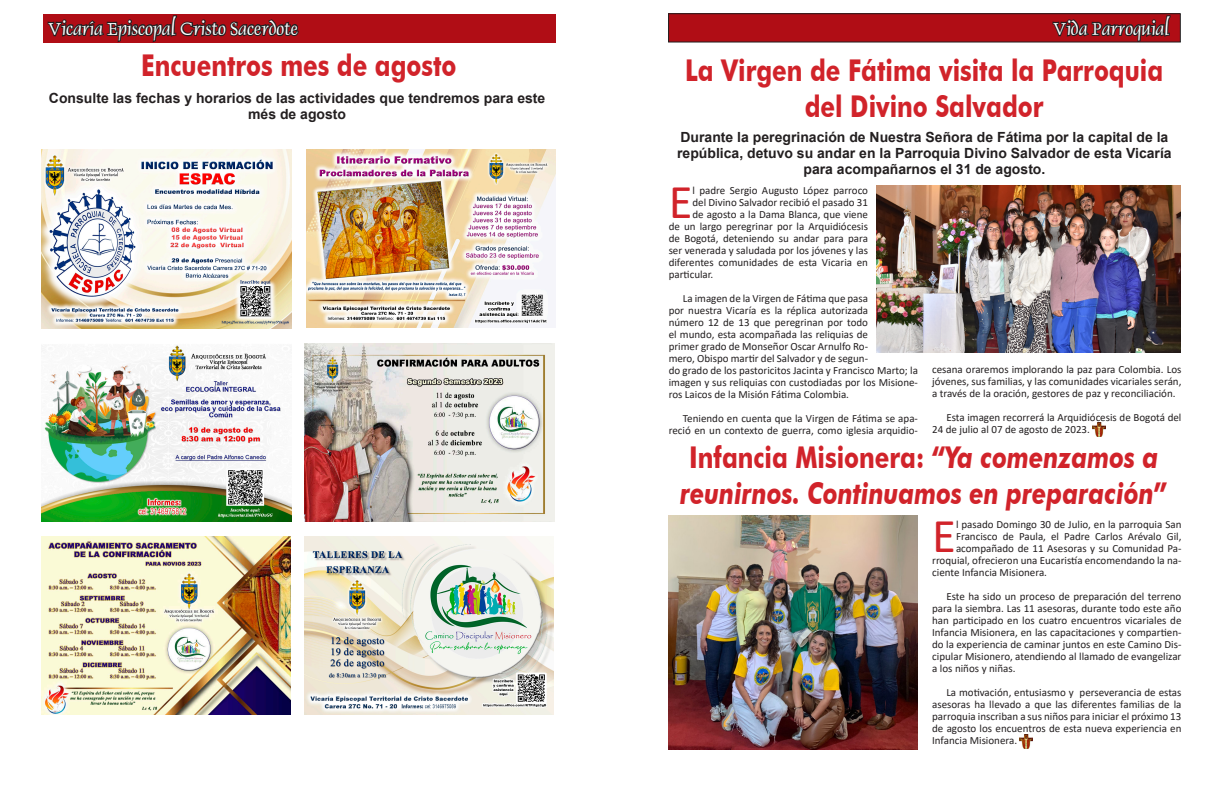
<style>
.page{position:relative;width:1224px;height:792px;background:#fff}
.page>*{position:absolute;margin:0;border:0;box-sizing:border-box;transform-origin:0 0}
.t1{font:48.8px "Calibri";color:#d1232a}
.t2{font:700 30px/36px "Futura BT";color:#d1232a;text-align:center;scale:.8 1}
.t3{font:italic 700 30px "Futura BT";color:#d1232a;scale:.8 1}
.t4{font:20px "Dolphin Normal";color:#fff}
.t5{font:700 14px/16px "Arial";color:#231f20;text-align:center}
.t6{font:11px/12px "Calibri";color:#231f20;text-align:justify}
.s1{font-style:italic}
.s2{font-style:normal}
</style>
<div class="page">
<div style="left:43px;top:14px;width:512px;height:29px;background:#b00d15"></div>
<svg style="left:47px;top:15px;width:252px;height:28px"></svg>
<div style="left:669px;top:14px;width:511px;height:28px;background:#b00d15"></div>
<div style="left:668px;top:13px;width:513px;height:30px;border:1px solid #231f20"></div>
<svg style="left:1052px;top:14px;width:120px;height:29px"></svg>
<img style="left:877px;top:186px;width:303px;height:166px">
<img style="left:42px;top:150px;width:250px;height:178px">
<img style="left:306px;top:150px;width:249px;height:178px">
<img style="left:42px;top:345px;width:250px;height:177px">
<img style="left:305px;top:343px;width:250px;height:179px">
<img style="left:42px;top:536px;width:249px;height:178px">
<img style="left:305px;top:536px;width:249px;height:178px">
<img style="left:1092px;top:423px;width:13px;height:14px">
<img style="left:669px;top:515px;width:249px;height:234px">
<img style="left:1020px;top:734px;width:12px;height:14px">
<p class="t4" style="left:48px;top:16px;width:251px">Vicaría Episcopal Cristo Sacerdote</p>
<p class="t4" style="left:1053px;top:16px;width:118px">Vida Parroquial</p>
<p class="t2" style="left:685px;top:52px;width:599px">La Virgen de Fátima visita la Parroquia del Divino Salvador</p>
<p class="t5" style="left:677px;top:129px;width:496px">Durante la peregrinación de Nuestra Señora de Fátima por la capital de la república, detuvo su andar en la Parroquia Divino Salvador de esta Vicaría para acompañarnos el 31 de agosto.</p>
<p class="t2" style="left:141px;top:47px;width:396px">Encuentros mes de agosto</p>
<p class="t5" style="left:49px;top:90px;width:498px">Consulte las fechas y horarios de las actividades que tendremos para este més de agosto</p>
<p class="t1" style="left:669px;top:168px;width:25px">E</p>
<p class="t6" style="left:693px;top:184px;width:177px">l padre Sergio Augusto López parroco</p>
<p class="t6" style="left:693px;top:196px;width:177px">del Divino Salvador recibió el pasado 31</p>
<p class="t6" style="left:693px;top:208px;width:177px">de agosto a la Dama Blanca, que viene</p>
<p class="t6" style="left:669px;top:220px;width:201px">de un largo peregrinar por la Arquidiócesis</p>
<p class="t6" style="left:669px;top:232px;width:201px">de Bogotá, deteniendo su andar para para</p>
<p class="t6" style="left:669px;top:244px;width:201px">ser venerada y saludada por los jóvenes y las</p>
<p class="t6" style="left:669px;top:256px;width:201px">diferentes comunidades de esta Vicaria en</p>
<p class="t6" style="left:669px;top:268px;width:46px">particular.</p>
<p class="t6" style="left:669px;top:292px;width:251px;text-align:left;text-indent:14px">La imagen de la Virgen de Fátima que pasa<br>por nuestra Vicaría es la réplica autorizada<br>número 12 de 13 que peregrinan por todo<br>el mundo, esta acompañada las reliquias de<br>primer grado de Monseñor Oscar Arnulfo Ro-<br>mero, Obispo martir del Salvador y de segun-<br>do grado de los pastoricitos Jacinta y Francisco Marto; la imagen y sus reliquias con custodiadas por los Misione&shy;ros Laicos de la Misión Fátima Colombia.</p>
<p class="t6" style="left:669px;top:412px;width:251px;text-align:right">Teniendo en cuenta que la Virgen de Fátima se apa&shy;reció en un contexto de guerra, como iglesia arquidio-</p>
<p class="t6" style="left:932px;top:363px;width:251px">cesana oraremos implorando la paz para Colombia. Los jóvenes, sus familias, y las comunidades vicariales serán, a través de la oración, gestores de paz y reconciliación.</p>
<p class="t6" style="left:932px;top:411px;width:251px;text-indent:14px">Esta imagen recorrerá la Arquidiócesis de Bogotá del<br>24 de julio al 07 de agosto de 2023.</p>
<p class="t2" style="left:689px;top:439px;width:588px">Infancia Misionera: “<span class="s1">Ya comenzamos a</span></p>
<p class="t3" style="left:680px;top:475px;width:611px">reunirnos. Continuamos en preparación<span class="s2">”</span></p>
<p class="t1" style="left:932px;top:502px;width:25px">E</p>
<p class="t6" style="left:956px;top:518px;width:227px">l pasado Domingo 30 de Julio, en la parroquia San</p>
<p class="t6" style="left:956px;top:530px;width:227px">Francisco de Paula, el Padre Carlos Arévalo Gil,</p>
<p class="t6" style="left:956px;top:542px;width:227px">acompañado de 11 Asesoras y su Comunidad Pa-</p>
<p class="t6" style="left:932px;top:554px;width:251px">rroquial, ofrecieron una Eucaristía encomendando la na-</p>
<p class="t6" style="left:932px;top:566px;width:116px">ciente Infancia Misionera.</p>
<p class="t6" style="left:932px;top:590px;width:251px;text-indent:14px">Este ha sido un proceso de preparación del terreno para la siembra. Las 11 asesoras, durante todo este año han participado en los cuatro encuentros vicariales de Infancia Misionera, en las capacitaciones y compartien&shy;do la experiencia de caminar juntos en este Camino Dis&shy;cipular Misionero, atendiendo al llamado de evangelizar a los niños y niñas.</p>
<p class="t6" style="left:932px;top:686px;width:251px;text-indent:14px">La motivación, entusiasmo y perseverancia de estas asesoras ha llevado a que las diferentes familias de la parroquia inscriban a sus niños para iniciar el próximo 13 de agosto los encuentros de esta nueva experiencia en Infancia Misionera.</p>
</div>
